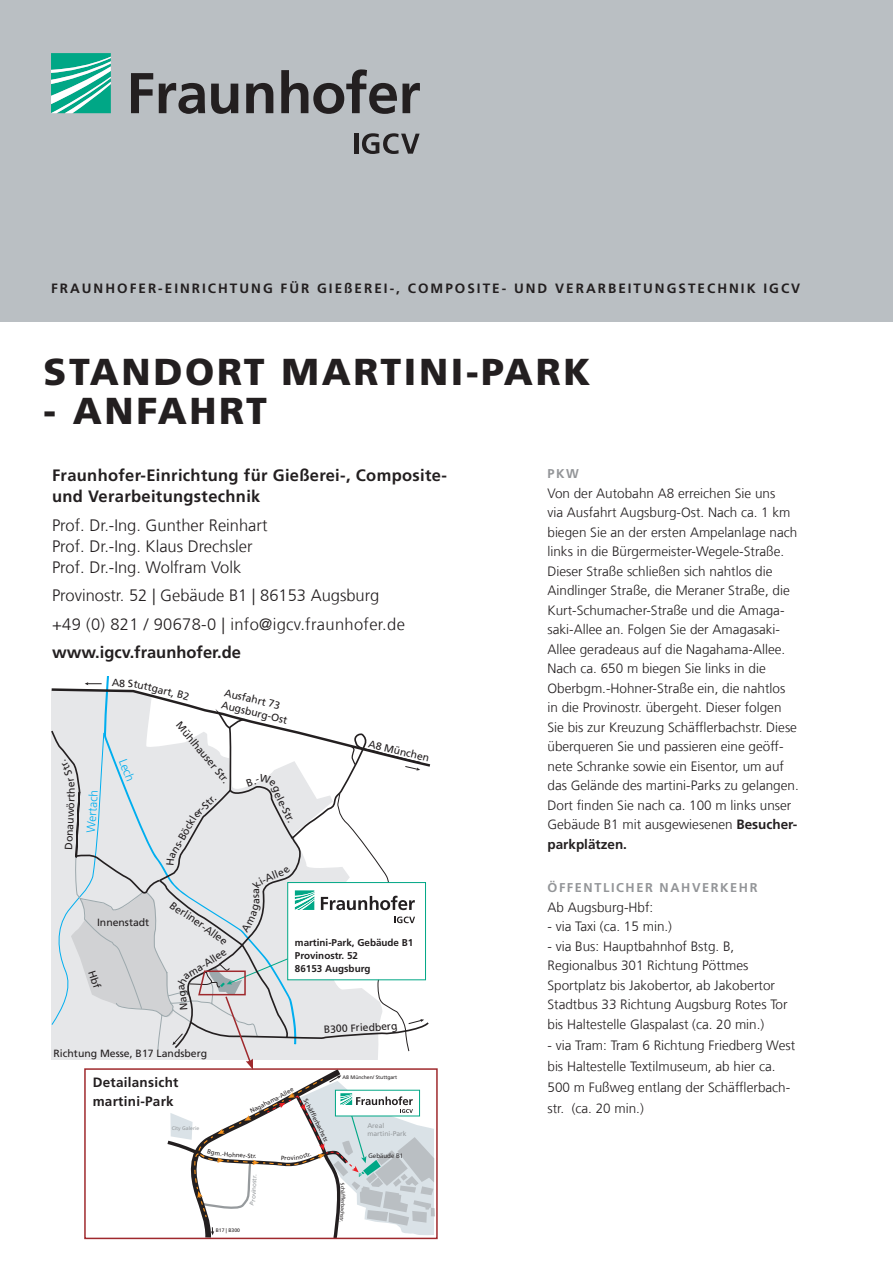
<style>
.page{position:relative;width:893px;height:1263px;background:#fff}
.page>*{position:absolute;margin:0;border:0;box-sizing:border-box;transform-origin:0 0}
._00_Titel{font:900 37.5px "Frutiger LT Com";letter-spacing:.07em;color:#231f20}
._06_Fließtext{font:300 16.5px "Frutiger LT Com";color:#231f20}
._06_Fließtext-2{font:700 16.5px/21px "Frutiger LT Com";letter-spacing:.02em;color:#231f20}
._06_Fließtext-3{font:300 16.5px "Frutiger LT Com";letter-spacing:.02em;color:#231f20}
._06_Fließtext-4{font:700 16.5px "Frutiger LT Com";color:#231f20}
._05_Marginalie_Bildu{font:300 13.5px/19.5px "Frutiger LT Com";color:#231f20}
._10_Institutsname{font:700 13.5px "Frutiger LT Com";letter-spacing:.15em;color:#231f20}
._06_Fließtext-5{font:700 13.5px "Frutiger LT Com";letter-spacing:.02em;color:#231f20}
._05_Marginalie_Bildu-2{font:700 12.75px "Frutiger LT Com";letter-spacing:.125em;color:#939598}
.t1{font:300 12px "Frutiger LT Com";color:#00aeef}
.t2{font:10.5px/12.5px "Frutiger LT Com";color:#231f20}
.t3{font:700 9.9px/13px "Frutiger LT Com";color:#231f20}
.t4{font:6.75px/8.1px "Frutiger LT Com";color:#969a9d}
.t5{font:6.75px "Myriad Pro";color:#231f20}
.t6{font:6.3px "Frutiger LT Com";color:#231f20}
.t7{font:6.3px "Frutiger LT Com";color:#969a9d}
.t8{font:5.1px "Frutiger LT Com";color:#231f20}
.t9{font:5.1px "Frutiger LT Com";color:#969a9d}
.t10{font:700 5.1px "Frutiger LT Com";color:#00a786}
.s1{font-weight:700}
</style>
<div class="page">
<div style="left:0;top:0;width:893px;height:321px;background:#babfc3"></div>
<svg style="left:51px;top:53px;width:60px;height:60px;background:#4bbfa8"></svg>
<svg style="left:131px;top:69px;width:289px;height:45px"></svg>
<hr style="left:354px;top:134px;width:4px;height:20px;background:#231f20">
<svg style="left:362px;top:133px;width:58px;height:21px"></svg>
<svg style="left:51px;top:679px;width:384px;height:559px"></svg>
<p class="_10_Institutsname" style="left:51px;top:280px;width:751px">FRAUNHOFER-EINRICHTUNG FÜR GIEßEREI-, COMPOSITE- UND VERARBEITUNGSTECHNIK IGCV</p>
<p class="_00_Titel" style="left:44px;top:349px;width:548px">STANDORT MARTINI-PARK</p>
<p class="_00_Titel" style="left:44px;top:388px;width:225px">- ANFAHRT</p>
<p class="_06_Fließtext-2" style="left:52px;top:465px;width:396px">Fraunhofer-Einrichtung für Gießerei-, Composite&shy;und Verarbeitungstechnik</p>
<p class="_06_Fließtext" style="left:52px;top:515px;width:217px">Prof. Dr.-Ing. Gunther Reinhart</p>
<p class="_06_Fließtext" style="left:52px;top:536px;width:202px">Prof. Dr.-Ing. Klaus Drechsler</p>
<p class="_06_Fließtext" style="left:52px;top:557px;width:191px">Prof. Dr.-Ing. Wolfram Volk</p>
<p class="_06_Fließtext" style="left:52px;top:586px;width:329px">Provinostr. 52 | Gebäude B1 | 86153 Augsburg</p>
<p class="_06_Fließtext-3" style="left:52px;top:614px;width:354px">+49 (0) 821 / 90678-0 | info@igcv.fraunhofer.de</p>
<p class="_06_Fließtext-4" style="left:52px;top:643px;width:190px">www.igcv.fraunhofer.de</p>
<p class="t2" style="left:62px;top:849px;width:57px;rotate:-87deg">Donauwört</p>
<p class="t1" style="left:85px;top:821px;width:33px;rotate:-86deg">ertach</p>
<p class="t1" style="left:129px;top:757px;width:25px;rotate:69deg">Lech</p>
<p class="t2" style="left:153px;top:681px;width:25px;rotate:14deg">gart,</p>
<p class="t2" style="left:226px;top:686px;width:69px;rotate:14deg">Ausfahrt 73<br>Augsburg-Ost</p>
<p class="t2" style="left:183px;top:719px;width:78px;rotate:50deg">Mühlhauser Str.</p>
<p class="t2" style="left:172px;top:843px;width:32px;rotate:-60deg">s-Böck</p>
<p class="t2" style="left:370px;top:737px;width:57px;rotate:14deg">A8 Münche</p>
<p class="t2" style="left:97px;top:916px;width:54px">Innenstadt</p>
<p class="t2" style="left:207px;top:920px;width:24px;rotate:36deg">-Alle</p>
<p class="t2" style="left:249px;top:894px;width:7px;rotate:-90deg">a</p>
<p class="t3" style="left:295px;top:936px;width:120px">martini-Park, Gebäude B1<br>Provinostr. 52<br>86153 Augsburg</p>
<p class="t2" style="left:330px;top:1023px;width:34px;rotate:-3deg">300 Fri</p>
<p class="t2" style="left:54px;top:1047px;width:155px">Richtung Messe, B17 Landsberg</p>
<p class="_06_Fließtext-5" style="left:93px;top:1074px;width:87px">Detailansicht</p>
<p class="_06_Fließtext-5" style="left:93px;top:1094px;width:82px">martini-Park</p>
<p class="t9" style="left:172px;top:1125px;width:29px">City Galerie</p>
<p class="t6" style="left:262px;top:1101px;width:28px;rotate:-28deg">hama-All</p>
<p class="t6" style="left:249px;top:1108px;width:17px;rotate:-27deg">Naga</p>
<p class="t6" style="left:246px;top:1152px;width:13px;rotate:2deg">-Str.</p>
<p class="t7" style="left:250px;top:1195px;width:14px;rotate:-88deg">vino</p>
<p class="t8" style="left:216px;top:1227px;width:26px">B17 | B300</p>
<p class="t6" style="left:310px;top:1100px;width:28px;rotate:63deg">chäffl erb</p>
<p class="t6" style="left:322px;top:1124px;width:14px;rotate:64deg">achs</p>
<p class="t8" style="left:343px;top:1074px;width:56px">A8 München/ Stuttgart</p>
<p class="t4" style="left:367px;top:1121px;width:41px">Areal martini-Park</p>
<p class="t5" style="left:369px;top:1151px;width:36px">Gebäude B1</p>
<p class="t8" style="left:346px;top:1196px;width:5px;rotate:90deg">fl</p>
<p class="t10" style="left:359px;top:1172px;width:4px">P</p>
<p class="_05_Marginalie_Bildu-2" style="left:547px;top:466px;width:33px">PKW</p>
<p class="_05_Marginalie_Bildu" style="left:547px;top:483px;width:253px">Von der Autobahn A8 erreichen Sie uns<br>via Ausfahrt Augsburg-Ost. Nach ca. 1 km biegen Sie an der ersten Ampelanlage nach links in die Bürgermeister-Wegele-Straße.<br>Dieser Straße schließen sich nahtlos die Aindlinger Straße, die Meraner Straße, die Kurt-Schumacher-Straße und die Amaga&shy;saki-Allee an. Folgen Sie der Amagasaki-Allee geradeaus auf die Nagahama-Allee.<br>Nach ca. 650 m biegen Sie links in die Oberbgm.-Hohner-Straße ein, die nahtlos in die Provinostr. übergeht. Dieser folgen Sie bis zur Kreuzung Schäfflerbachstr. Diese überqueren Sie und passieren eine geöff&shy;nete Schranke sowie ein Eisentor, um auf das Gelände des martini-Parks zu gelangen.<br>Dort finden Sie nach ca. 100 m links unser Gebäude B1 mit ausgewiesenen <span class="s1">Besucher&shy;parkplätzen.</span></p>
<p class="_05_Marginalie_Bildu-2" style="left:547px;top:880px;width:212px">ÖFFENTLICHER NAHVERKEHR</p>
<p class="_05_Marginalie_Bildu" style="left:547px;top:897px;width:107px">Ab Augsburg-Hbf:</p>
<p class="_05_Marginalie_Bildu" style="left:547px;top:917px;width:126px">- via Taxi (ca. 15 min.)</p>
<p class="_05_Marginalie_Bildu" style="left:547px;top:936px;width:242px">- via Bus: Hauptbahnhof Bstg. B, Regionalbus 301 Richtung Pöttmes Sportplatz bis Jakobertor, ab Jakobertor Stadtbus 33 Richtung Augsburg Rotes Tor bis Haltestelle Glaspalast (ca. 20 min.)</p>
<p class="_05_Marginalie_Bildu" style="left:547px;top:1035px;width:249px;line-height:21px">- via Tram: Tram 6 Richtung Friedberg West bis Haltestelle Textilmuseum, ab hier ca.<br>500 m Fußweg entlang der Schäfflerbach&shy;str. (ca. 20 min.)</p>
</div>
